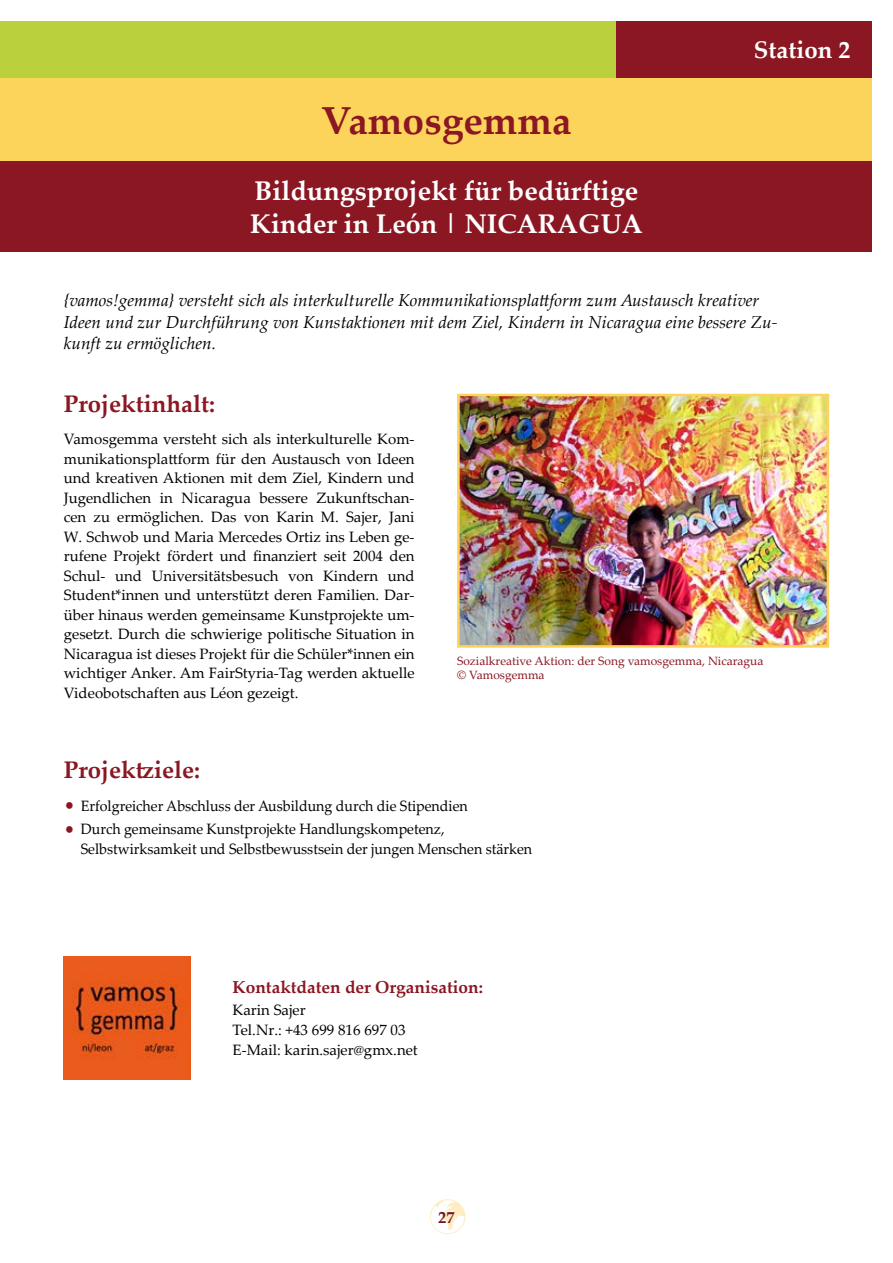
<style>
.page{position:relative;width:893px;height:1263px;background:#fff}
.page>*{position:absolute;margin:0;border:0;box-sizing:border-box;transform-origin:0 0}
.t1{font:700 39px "Palatino Linotype";color:#8a1722}
.t2{font:700 27px/33px "Palatino Linotype";color:#fff}
.t3{font:700 24px "Palatino Linotype";color:#8a1722}
.t4{font:700 24px "Palatino Linotype";color:#fff}
.t5{font:italic 17.25px/21.8px "Palatino Linotype";color:#000}
.t6{font:700 17.25px "Palatino Linotype";color:#8a1722}
.t7{font:700 16.5px "Palatino Linotype";color:#761522}
.t8{font:15px/19.5px "Palatino Linotype";color:#000}
.t9{font:15px/23.7px "Palatino Linotype";color:#000;scale:.95 1}
.t10{font:12px/14.4px "Palatino Linotype";color:#8a1722}
</style>
<div class="page">
<div style="left:0;top:21px;width:872px;height:57px;background:#bbd03d"></div>
<div style="left:0;top:78px;width:872px;height:84px;background:#fcd35b"></div>
<div style="left:0;top:162px;width:872px;height:90px;background:#8a1722"></div>
<svg style="left:430px;top:1199px;width:35px;height:35px"></svg>
<div style="left:617px;top:21px;width:255px;height:57px;background:#8a1722"></div>
<img style="left:64px;top:957px;width:126px;height:122px">
<img style="left:461px;top:398px;width:364px;height:246px">
<div style="left:457px;top:394px;width:372px;height:254px;border:3px solid #fcd35b"></div>
<h1 class="t1" style="left:321px;top:93px;width:252px">Vamosgemma</h1>
<h2 class="t2" style="left:250px;top:174px;width:394px">Bildungsprojekt für bedürftige<br>Kinder in León | NICARAGUA</h2>
<h3 class="t4" style="left:754px;top:33px;width:98px">Station 2</h3>
<p class="t5" style="left:64px;top:288px;width:715px">{vamos!gemma} versteht sich als interkulturelle Kommunikationsplattform zum Austausch kreativer<br>Ideen und zur Durchführung von Kunstaktionen mit dem Ziel, Kindern in Nicaragua eine bessere Zu&shy;kunft zu ermöglichen.</p>
<h3 class="t3" style="left:64px;top:387px;width:153px">Projektinhalt:</h3>
<p class="t8" style="left:64px;top:429px;width:352px;text-align:justify">Vamosgemma versteht sich als interkulturelle Kom&shy;munikationsplattform für den Austausch von Ideen und kreativen Aktionen mit dem Ziel, Kindern und Jugendlichen in Nicaragua bessere Zukunftschan&shy;cen zu ermöglichen. Das von Karin M. Sajer, Jani W. Schwob und Maria Mercedes Ortiz ins Leben ge&shy;rufene Projekt fördert und finanziert seit 2004 den Schul- und Universitätsbesuch von Kindern und Student*innen und unterstützt deren Familien. Dar&shy;über hinaus werden gemeinsame Kunstprojekte um&shy;gesetzt. Durch die schwierige politische Situation in Nicaragua ist dieses Projekt für die Schüler*innen ein wichtiger Anker. Am FairStyria-Tag werden aktuelle Videobotschaften aus Léon gezeigt.</p>
<p class="t10" style="left:457px;top:653px;width:308px">Sozialkreative Aktion: der Song vamosgemma, Nicaragua © Vamosgemma</p>
<h3 class="t3" style="left:64px;top:753px;width:138px">Projektziele:</h3>
<p class="t9" style="left:81px;top:793px;width:409px">Erfolgreicher Abschluss der Ausbildung durch die Stipendien<br>Durch gemeinsame Kunstprojekte Handlungskompetenz,</p>
<p class="t9" style="left:81px;top:836px;width:477px">Selbstwirksamkeit und Selbstbewusstsein der jungen Menschen stärken</p>
<p class="t6" style="left:233px;top:975px;width:252px">Kontaktdaten der Organisation:</p>
<p class="t8" style="left:233px;top:999px;width:187px;line-height:20.1px">Karin Sajer<br>Tel.Nr.: +43 699 816 697 03<br>E-Mail: karin.sajer@gmx.net</p>
<p class="t7" style="left:438px;top:1206px;width:18px">27</p>
</div>
